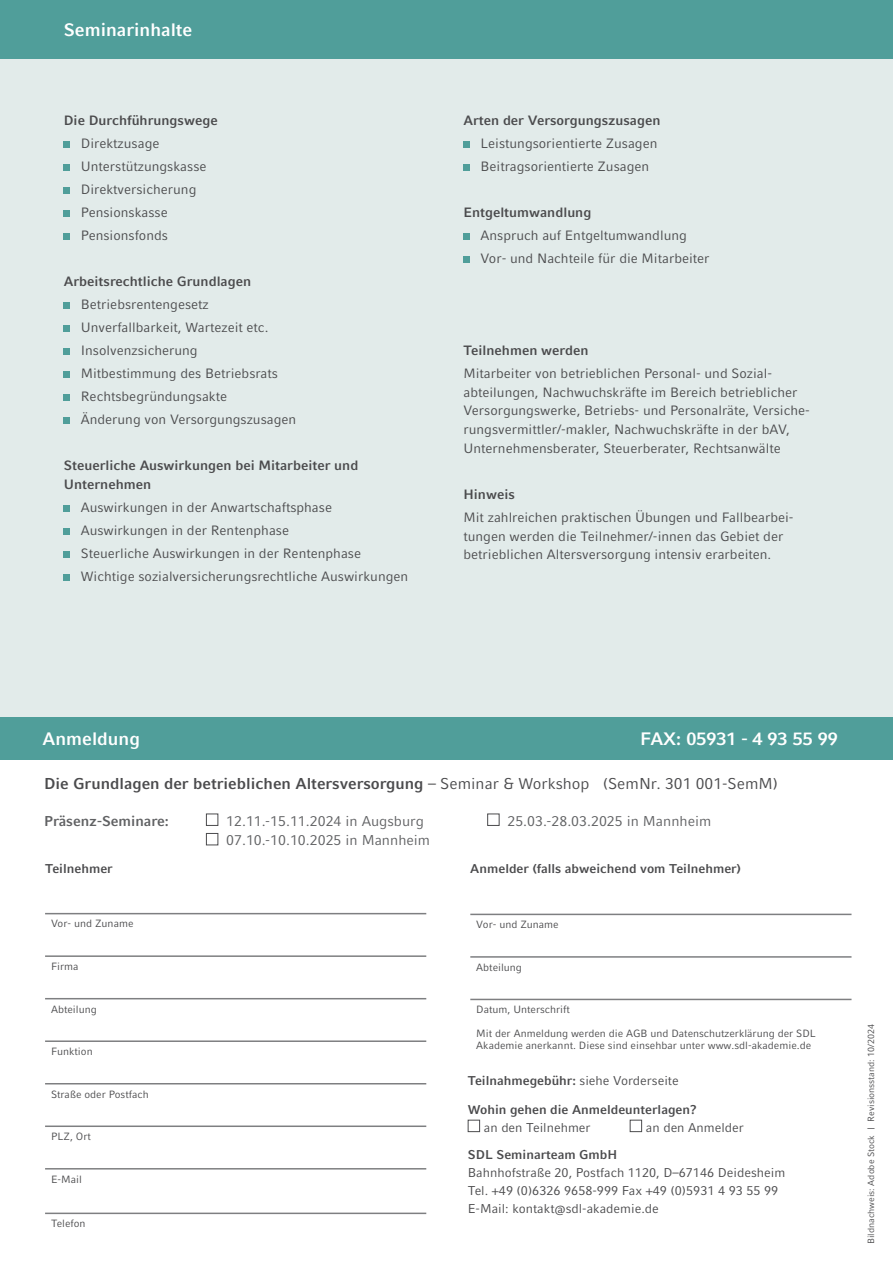
<style>
.page{position:relative;width:893px;height:1263px;background:#fff}
.page>*{position:absolute;margin:0;border:0;box-sizing:border-box;transform-origin:0 0}
.t1{font:700 18px "Compatil Fact LT Pro";color:#fff}
.t2{font:700 15.75px "Compatil Fact LT Pro";color:#4b4b4d}
.t3{font:14.25px "Compatil Fact LT Pro";color:#606163}
.t4{font:700 14.25px "Compatil Fact LT Pro";color:#606163}
.Seminarinhalt_Bullet{font:13.5px/18.8px "Compatil Fact LT Pro";color:#4b4b4d}
.Seminarinhalt_Bullet-2{font:700 13.5px/18.8px "Compatil Fact LT Pro";color:#4b4b4d}
.t5{font:12.75px "Compatil Fact LT Pro";color:#4b4b4d}
.t6{font:700 12.75px "Compatil Fact LT Pro";color:#4b4b4d}
.t7{font:10.5px/12.6px "Compatil Fact LT Pro";color:#4b4b4d}
.t8{font:9px "Compatil Fact LT Pro";color:#4b4b4d}
.s1{font-weight:400}
</style>
<div class="page">
<div style="left:0;top:0;width:893px;height:60px;background:#509e9a"></div>
<div style="left:0;top:60px;width:893px;height:700px;background:#e2ebea"></div>
<div style="left:0;top:717px;width:893px;height:43px;background:#509e9a"></div>
<hr style="left:45px;top:913px;width:381px;height:1px;background:#7e7f81">
<hr style="left:45px;top:955px;width:381px;height:2px;background:#7e7f81">
<hr style="left:45px;top:998px;width:381px;height:1px;background:#7e7f81">
<hr style="left:45px;top:1040px;width:381px;height:2px;background:#7e7f81">
<hr style="left:45px;top:1083px;width:381px;height:1px;background:#7e7f81">
<hr style="left:45px;top:1125px;width:381px;height:2px;background:#7e7f81">
<hr style="left:45px;top:1168px;width:381px;height:1px;background:#7e7f81">
<hr style="left:45px;top:1212px;width:381px;height:2px;background:#7e7f81">
<hr style="left:470px;top:914px;width:381px;height:1px;background:#7e7f81">
<hr style="left:470px;top:956px;width:381px;height:2px;background:#7e7f81">
<hr style="left:470px;top:999px;width:381px;height:1px;background:#7e7f81">
<div style="left:206px;top:813px;width:12px;height:13px;border:1px solid #4b4b4d"></div>
<div style="left:487px;top:813px;width:12px;height:13px;border:1px solid #4b4b4d"></div>
<div style="left:206px;top:833px;width:12px;height:12px;border:1px solid #4b4b4d"></div>
<div style="left:64px;top:141px;width:6px;height:7px;background:#509e9a"></div>
<div style="left:64px;top:164px;width:6px;height:7px;background:#509e9a"></div>
<div style="left:64px;top:187px;width:6px;height:7px;background:#509e9a"></div>
<div style="left:64px;top:210px;width:6px;height:7px;background:#509e9a"></div>
<div style="left:64px;top:233px;width:6px;height:7px;background:#509e9a"></div>
<div style="left:64px;top:302px;width:6px;height:7px;background:#509e9a"></div>
<div style="left:64px;top:325px;width:6px;height:7px;background:#509e9a"></div>
<div style="left:64px;top:348px;width:6px;height:7px;background:#509e9a"></div>
<div style="left:64px;top:371px;width:6px;height:7px;background:#509e9a"></div>
<div style="left:64px;top:394px;width:6px;height:7px;background:#509e9a"></div>
<div style="left:64px;top:417px;width:6px;height:7px;background:#509e9a"></div>
<div style="left:64px;top:505px;width:6px;height:7px;background:#509e9a"></div>
<div style="left:64px;top:528px;width:6px;height:7px;background:#509e9a"></div>
<div style="left:64px;top:551px;width:6px;height:7px;background:#509e9a"></div>
<div style="left:64px;top:574px;width:6px;height:7px;background:#509e9a"></div>
<div style="left:463px;top:141px;width:7px;height:7px;background:#509e9a"></div>
<div style="left:463px;top:164px;width:7px;height:7px;background:#509e9a"></div>
<div style="left:463px;top:233px;width:7px;height:7px;background:#509e9a"></div>
<div style="left:463px;top:256px;width:7px;height:7px;background:#509e9a"></div>
<div style="left:468px;top:1120px;width:12px;height:12px;border:1px solid #4b4b4d"></div>
<div style="left:630px;top:1120px;width:12px;height:12px;border:1px solid #4b4b4d"></div>
<p class="t1" style="left:64px;top:20px;width:130px">Seminarinhalte</p>
<p class="Seminarinhalt_Bullet-2" style="left:64px;top:111px;width:155px">Die Durchführungswege</p>
<p class="Seminarinhalt_Bullet" style="left:81px;top:134px;width:80px">Direktzusage</p>
<p class="Seminarinhalt_Bullet" style="left:81px;top:157px;width:127px">Unterstützungskasse</p>
<p class="Seminarinhalt_Bullet" style="left:81px;top:180px;width:117px">Direktversicherung</p>
<p class="Seminarinhalt_Bullet" style="left:81px;top:203px;width:89px">Pensionskasse</p>
<p class="Seminarinhalt_Bullet" style="left:81px;top:226px;width:89px">Pensionsfonds</p>
<p class="Seminarinhalt_Bullet-2" style="left:64px;top:272px;width:189px">Arbeitsrechtliche Grundlagen</p>
<p class="Seminarinhalt_Bullet" style="left:81px;top:295px;width:130px">Betriebsrentengesetz</p>
<p class="Seminarinhalt_Bullet" style="left:81px;top:318px;width:189px">Unverfallbarkeit, Wartezeit etc.</p>
<p class="Seminarinhalt_Bullet" style="left:81px;top:341px;width:118px">Insolvenzsicherung</p>
<p class="Seminarinhalt_Bullet" style="left:81px;top:364px;width:199px">Mitbestimmung des Betriebsrats</p>
<p class="Seminarinhalt_Bullet" style="left:81px;top:387px;width:148px">Rechtsbegründungsakte</p>
<p class="Seminarinhalt_Bullet" style="left:81px;top:410px;width:217px">Änderung von Versorgungszusagen</p>
<p class="Seminarinhalt_Bullet-2" style="left:64px;top:456px;width:296px">Steuerliche Auswirkungen bei Mitarbeiter und<br>Unternehmen</p>
<p class="Seminarinhalt_Bullet" style="left:81px;top:498px;width:253px">Auswirkungen in der Anwartschaftsphase</p>
<p class="Seminarinhalt_Bullet" style="left:81px;top:521px;width:210px">Auswirkungen in der Rentenphase</p>
<p class="Seminarinhalt_Bullet" style="left:81px;top:544px;width:282px">Steuerliche Auswirkungen in der Rentenphase</p>
<p class="Seminarinhalt_Bullet" style="left:81px;top:567px;width:329px">Wichtige sozialversicherungsrechtliche Auswirkungen</p>
<p class="Seminarinhalt_Bullet-2" style="left:463px;top:111px;width:199px">Arten der Versorgungszusagen</p>
<p class="Seminarinhalt_Bullet" style="left:480px;top:134px;width:179px">Leistungsorientierte Zusagen</p>
<p class="Seminarinhalt_Bullet" style="left:480px;top:157px;width:170px">Beitragsorientierte Zusagen</p>
<p class="Seminarinhalt_Bullet-2" style="left:463px;top:203px;width:129px">Entgeltumwandlung</p>
<p class="Seminarinhalt_Bullet" style="left:480px;top:226px;width:208px">Anspruch auf Entgeltumwandlung</p>
<p class="Seminarinhalt_Bullet" style="left:480px;top:249px;width:231px">Vor- und Nachteile für die Mitarbeiter</p>
<p class="Seminarinhalt_Bullet-2" style="left:463px;top:341px;width:126px">Teilnehmen werden</p>
<p class="Seminarinhalt_Bullet" style="left:463px;top:364px;width:348px">Mitarbeiter von betrieblichen Personal- und Sozial&shy;abteilungen, Nachwuchskräfte im Bereich betrieblicher Versorgungswerke, Betriebs- und Personalräte, Versiche&shy;rungsvermittler/-makler, Nachwuchskräfte in der bAV, Unternehmensberater, Steuerberater, Rechtsanwälte</p>
<p class="Seminarinhalt_Bullet-2" style="left:463px;top:485px;width:53px">Hinweis</p>
<p class="Seminarinhalt_Bullet" style="left:463px;top:508px;width:330px">Mit zahlreichen praktischen Übungen und Fallbearbei&shy;tungen werden die Teilnehmer/-innen das Gebiet der betrieblichen Altersversorgung intensiv erarbeiten.</p>
<p class="t1" style="left:43px;top:728px;width:99px">Anmeldung</p>
<p class="t1" style="left:640px;top:728px;width:199px">FAX: 05931 - 4 93 55 99</p>
<p class="t2" style="left:44px;top:774px;width:736px">Die Grundlagen der betrieblichen Altersversorgung <span class="s1">– Seminar &amp; Workshop (SemNr. 301 001-SemM)</span></p>
<p class="t4" style="left:44px;top:812px;width:126px">Präsenz-Seminare:</p>
<p class="t3" style="left:226px;top:812px;width:199px">12.11.-15.11.2024 in Augsburg</p>
<p class="t3" style="left:507px;top:812px;width:205px">25.03.-28.03.2025 in Mannheim</p>
<p class="t3" style="left:226px;top:832px;width:205px">07.10.-10.10.2025 in Mannheim</p>
<p class="t6" style="left:45px;top:861px;width:69px">Teilnehmer</p>
<p class="t7" style="left:51px;top:917px;width:84px">Vor- und Zuname</p>
<p class="t7" style="left:51px;top:960px;width:29px">Firma</p>
<p class="t7" style="left:51px;top:1002px;width:47px">Abteilung</p>
<p class="t7" style="left:51px;top:1045px;width:43px">Funktion</p>
<p class="t7" style="left:51px;top:1088px;width:99px">Straße oder Postfach</p>
<p class="t7" style="left:51px;top:1130px;width:41px">PLZ, Ort</p>
<p class="t7" style="left:51px;top:1173px;width:32px">E-Mail</p>
<p class="t7" style="left:51px;top:1217px;width:36px">Telefon</p>
<p class="t6" style="left:470px;top:861px;width:272px">Anmelder (falls abweichend vom Teilnehmer)</p>
<p class="t7" style="left:476px;top:918px;width:84px">Vor- und Zuname</p>
<p class="t7" style="left:476px;top:961px;width:47px">Abteilung</p>
<p class="t7" style="left:476px;top:1003px;width:95px">Datum, Unterschrift</p>
<p class="t7" style="left:476px;top:1027px;width:341px">Mit der Anmeldung werden die AGB und Datenschutzerklärung der SDL<br>Akademie anerkannt. Diese sind einsehbar unter www.sdl-akademie.de</p>
<p class="t6" style="left:468px;top:1073px;width:212px">Teilnahmegebühr: <span class="s1">siehe Vorderseite</span></p>
<p class="t6" style="left:468px;top:1102px;width:230px">Wohin gehen die Anmeldeunterlagen?</p>
<p class="t5" style="left:484px;top:1120px;width:108px">an den Teilnehmer</p>
<p class="t5" style="left:646px;top:1120px;width:99px">an den Anmelder</p>
<p class="t6" style="left:468px;top:1146px;width:151px">SDL Seminarteam GmbH</p>
<p class="t5" style="left:468px;top:1165px;width:319px">Bahnhofstraße 20, Postfach 1120, D–67146 Deidesheim</p>
<p class="t5" style="left:468px;top:1183px;width:312px">Tel. +49 (0)6326 9658-999 Fax +49 (0)5931 4 93 55 99</p>
<p class="t5" style="left:468px;top:1201px;width:193px">E-Mail: kontakt@sdl-akademie.de</p>
<p class="t8" style="left:866px;top:1244px;width:222px;rotate:-90deg">Bildnachweis: Adobe Stock | Revisionsstand: 10/2024</p>
</div>
